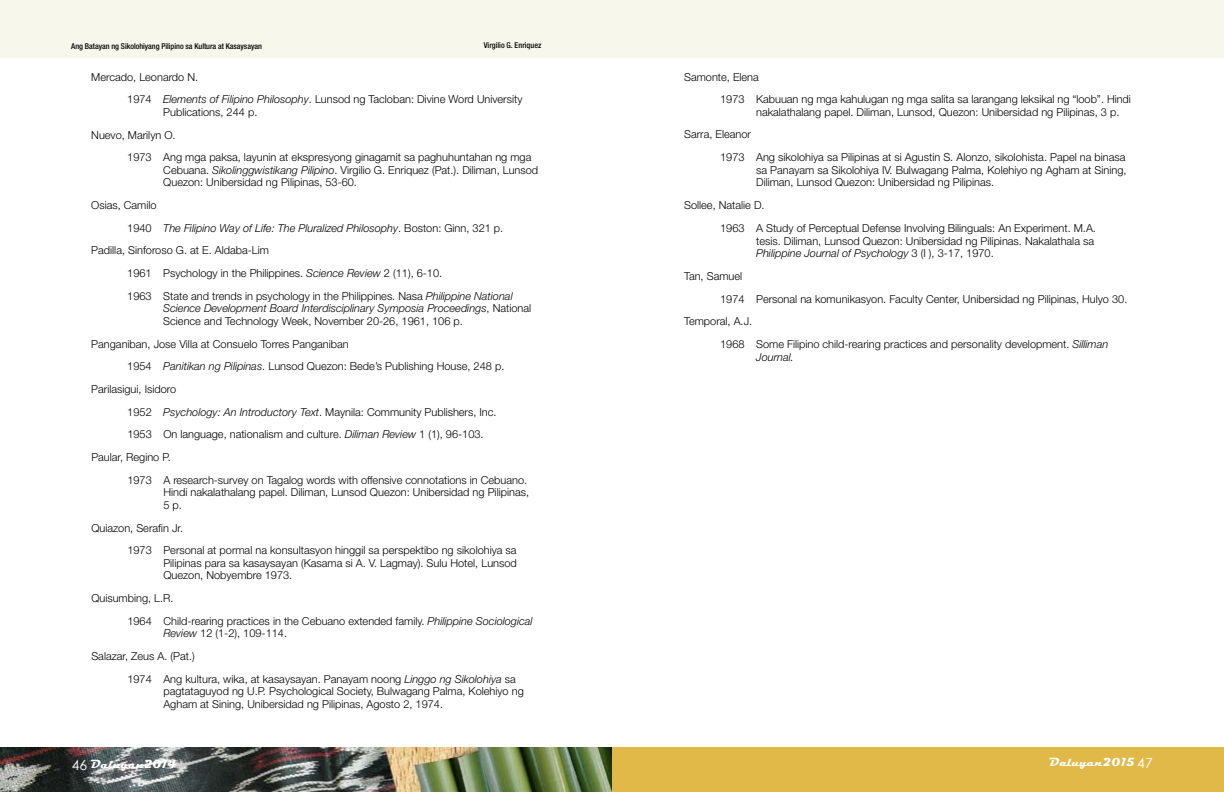
<style>
.page{position:relative;width:1224px;height:792px;background:#fff}
.page>*{position:absolute;margin:0;border:0;box-sizing:border-box;transform-origin:0 0}
.t1{font:700 12px "Magneto";color:#fff}
.t2{font:300 11px/22.6px "Helvetica Neue LT Pro";color:#000}
.t3{font:italic 300 11px/12.6px "Helvetica Neue LT Pro";color:#000}
.t4{font:500 condensed 8px "Helvetica Neue LT Pro";letter-spacing:-.005em;color:#000}
.t5{font:700 8px "Arial";color:#000}
.s1{font-style:italic}
.s2{font-style:normal}
.s3{font-family:"Century Gothic";font-weight:400;font-size:14px}
</style>
<div class="page">
<img style="left:1px;top:747px;width:612px;height:45px">
<div style="left:613px;top:747px;width:611px;height:45px;background:#e0b949"></div>
<div style="left:1px;top:0;width:1223px;height:57px;background:#f7f8eb"></div>
<p class="t5" style="left:449px;top:36px;width:93px">Joanne Visaya Manzano</p>
<p class="t4" style="left:71px;top:41px;width:192px">Ang Batayan ng Sikolohiyang Pilipino sa Kultura at Kasaysayan</p>
<p class="t4" style="left:484px;top:41px;width:59px">Virgilio G. Enriquez</p>
<p class="t2" style="left:127px;top:65px;width:397px;text-indent:-36px">Mercado, Leonardo N.<br>1974 <span class="s1">Elements of Filipino Philosophy</span>. Lunsod ng Tacloban: Divine Word University</p>
<p class="t2" style="left:91px;top:100px;width:168px;text-indent:72px">Publications, 244 p.<br>Nuevo, Marilyn O.</p>
<p class="t2" style="left:163px;top:151px;width:376px;line-height:12.6px;text-indent:-36px">1973 Ang mga paksa, layunin at ekspresyong ginagamit sa paghuhuntahan ng mga<br>Cebuana. <span class="s1">Sikolinggwistikang Pilipino</span>. Virgilio G. Enriquez (Pat.). Diliman, Lunsod<br>Quezon: Unibersidad ng Pilipinas, 53-60.</p>
<p class="t2" style="left:91px;top:194px;width:67px">Osias, Camilo</p>
<p class="t3" style="left:127px;top:221px;width:378px"><span class="s2">1940</span> The Filipino Way of Life: The Pluralized Philosophy<span class="s2">. Boston: Ginn, 321 p.</span></p>
<p class="t2" style="left:91px;top:239px;width:179px">Padilla, Sinforoso G. at E. Aldaba-Lim</p>
<p class="t2" style="left:127px;top:262px;width:316px">1961 Psychology in the Philippines. <span class="s1">Science Review</span> 2 (11), 6-10.</p>
<p class="t2" style="left:127px;top:284px;width:387px">1963 State and trends in psychology in the Philippines. Nasa <span class="s1">Philippine National</span></p>
<p class="t3" style="left:163px;top:302px;width:369px">Science Development Board Interdisciplinary Symposia Proceedings<span class="s2">, National<br>Science and Technology Week, November 20-26, 1961, 106 p.</span></p>
<p class="t2" style="left:91px;top:332px;width:259px">Panganiban, Jose Villa at Consuelo Torres Panganiban</p>
<p class="t2" style="left:127px;top:355px;width:379px">1954 <span class="s1">Panitikan ng Pilipinas</span>. Lunsod Quezon: Bede’s Publishing House, 248 p.</p>
<p class="t2" style="left:91px;top:378px;width:86px">Parilasigui, Isidoro</p>
<p class="t2" style="left:127px;top:400px;width:371px">1952 <span class="s1">Psychology: An Introductory Text</span>. Maynila: Community Publishers, Inc.</p>
<p class="t2" style="left:127px;top:423px;width:358px">1953 On language, nationalism and culture. <span class="s1">Diliman Review</span> 1 (1), 96-103.</p>
<p class="t2" style="left:91px;top:445px;width:81px">Paular, Regino P.</p>
<p class="t2" style="left:127px;top:468px;width:401px">1973 A research-survey on Tagalog words with offensive connotations in Cebuano.</p>
<p class="t2" style="left:163px;top:486px;width:367px;line-height:12.7px">Hindi nakalathalang papel. Diliman, Lunsod Quezon: Unibersidad ng Pilipinas,<br>5 p.</p>
<p class="t2" style="left:127px;top:516px;width:391px;text-indent:-36px">Quiazon, Serafin Jr.<br>1973 Personal at pormal na konsultasyon hinggil sa perspektibo ng sikolohiya sa</p>
<p class="t2" style="left:163px;top:556px;width:355px;line-height:12.7px">Pilipinas para sa kasaysayan (Kasama si A. V. Lagmay). Sulu Hotel, Lunsod<br>Quezon, Nobyembre 1973.</p>
<p class="t2" style="left:127px;top:587px;width:407px;text-indent:-36px">Quisumbing, L.R.<br>1964 Child-rearing practices in the Cebuano extended family. <span class="s1">Philippine Sociological</span></p>
<p class="t2" style="left:91px;top:622px;width:197px;text-indent:72px"><span class="s1">Review</span> 12 (1-2), 109-114.<br>Salazar, Zeus A. (Pat.)</p>
<p class="t2" style="left:163px;top:672px;width:362px;line-height:12.7px;text-indent:-36px">1974 Ang kultura, wika, at kasaysayan. Panayam noong <span class="s1">Linggo ng Sikolohiya</span> sa pagtataguyod ng U.P. Psychological Society, Bulwagang Palma, Kolehiyo ng<br>Agham at Sining, Unibersidad ng Pilipinas, Agosto 2, 1974.</p>
<p class="t2" style="left:720px;top:65px;width:412px;text-indent:-36px">Samonte, Elena<br>1973 Kabuuan ng mga kahulugan ng mga salita sa larangang leksikal ng “loob”. Hindi</p>
<p class="t2" style="left:756px;top:100px;width:365px">nakalathalang papel. Diliman, Lunsod, Quezon: Unibersidad ng Pilipinas, 3 p.</p>
<p class="t2" style="left:720px;top:123px;width:407px;text-indent:-36px">Sarra, Eleanor<br>1973 Ang sikolohiya sa Pilipinas at si Agustin S. Alonzo, sikolohista. Papel na binasa</p>
<p class="t2" style="left:756px;top:163px;width:372px;line-height:12.7px">sa Panayam sa Sikolohiya IV. Bulwagang Palma, Kolehiyo ng Agham at Sining,<br>Diliman, Lunsod Quezon: Unibersidad ng Pilipinas.</p>
<p class="t2" style="left:720px;top:194px;width:377px;text-indent:-36px">Sollee, Natalie D.<br>1963 A Study of Perceptual Defense Involving Bilinguals: An Experiment. M.A.</p>
<p class="t2" style="left:756px;top:234px;width:339px;line-height:12.6px">tesis. Diliman, Lunsod Quezon: Unibersidad ng Pilipinas. Nakalathala sa<br><span class="s1">Philippine Journal of Psychology</span> 3 (I ), 3-17, 1970.</p>
<p class="t2" style="left:684px;top:265px;width:60px">Tan, Samuel</p>
<p class="t2" style="left:720px;top:287px;width:409px">1974 Personal na komunikasyon. Faculty Center, Unibersidad ng Pilipinas, Hulyo 30.</p>
<p class="t2" style="left:684px;top:310px;width:70px">Temporal, A.J.</p>
<p class="t2" style="left:720px;top:333px;width:390px">1968 Some Filipino child-rearing practices and personality development. <span class="s1">Silliman</span></p>
<p class="t3" style="left:756px;top:350px;width:39px">Journal.</p>
<p class="t1" style="left:1049px;top:755px;width:105px">Daluyan2015 <span class="s3">47</span></p>
<p class="t1" style="left:72px;top:757px;width:106px"><span class="s3">46</span> Daluyan2014</p>
<p class="t1" style="left:1047px;top:757px;width:105px">Daluyan2014<span class="s3">47</span></p>
</div>
